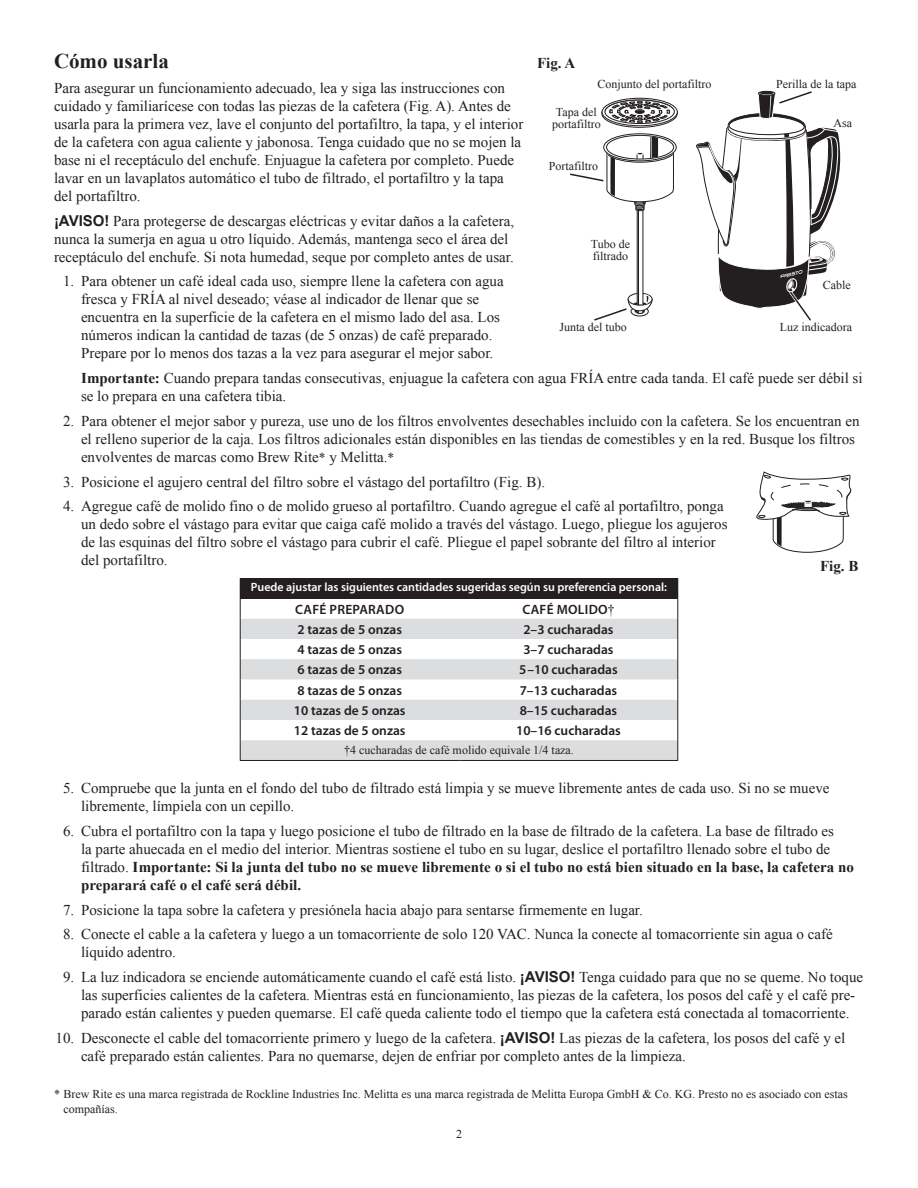
<style>
.page{position:relative;width:918px;height:1188px;background:#fff}
.page>*{position:absolute;margin:0;border:0;box-sizing:border-box;transform-origin:0 0}
.t1{font:700 21px "Times New Roman";color:#231f20}
.t2{font:15px/18px "Times New Roman";color:#231f20}
.t3{font:700 15px "Times New Roman";color:#231f20}
.t4{font:600 13.5px "Myriad Pro";color:#231f20}
.t5{font:600 13.5px "Myriad Pro";letter-spacing:.02em;color:#231f20}
.t6{font:12px/12px "Times New Roman";color:#231f20}
.t7{font:600 12px "Myriad Pro";color:#fff}
.s1{font-family:"Arial";font-weight:700}
.s2{font-weight:700}
.s3{font-size:13.5px}
.s4{font-family:"Times New Roman";font-weight:400}
</style>
<div class="page">
<svg style="left:756px;top:472px;width:96px;height:81px"></svg>
<div style="left:628px;top:293px;width:25px;height:13px;border:1px solid #231f20;border-radius:50%"></div>
<svg style="left:637px;top:211px;width:6px;height:83px"></svg>
<hr style="left:638px;top:210px;width:1px;height:95px;background:#231f20">
<div style="left:603px;top:133px;width:74px;height:28px;border:1px solid #231f20;border-radius:50%"></div>
<div style="left:606px;top:135px;width:68px;height:24px;border:1px solid #231f20;border-radius:50%"></div>
<svg style="left:602px;top:98px;width:76px;height:30px"></svg>
<svg style="left:696px;top:90px;width:145px;height:231px"></svg>
<svg style="left:594px;top:294px;width:59px;height:27px"></svg>
<svg style="left:570px;top:137px;width:104px;height:74px"></svg>
<div style="left:240px;top:578px;width:438px;height:20px;background:#231f20"></div>
<svg style="left:241px;top:619px;width:436px;height:141px;fill:#dcdddf"></svg>
<svg style="left:240px;top:598px;width:1px;height:162px"></svg>
<svg style="left:677px;top:598px;width:1px;height:162px"></svg>
<hr style="left:240px;top:760px;width:219px;height:1px;background:#231f20">
<hr style="left:459px;top:760px;width:219px;height:1px;background:#231f20">
<h1 class="t1" style="left:54px;top:47px;width:116px">Cómo usarla</h1>
<p class="t2" style="left:54px;top:79px;width:471px">Para asegurar un funcionamiento adecuado, lea y siga las instrucciones con cuidado y familiarícese con todas las piezas de la cafetera (Fig. A). Antes de usarla para la primera vez, lave el conjunto del portafiltro, la tapa, y el interior de la cafetera con agua caliente y jabonosa. Tenga cuidado que no se mojen la base ni el receptáculo del enchufe. Enjuague la cafetera por completo. Puede lavar en un lavaplatos automático el tubo de filtrado, el portafiltro y la tapa del portafiltro.</p>
<p class="t2" style="left:54px;top:211px;width:462px"><span class="s1">¡AVISO!</span> Para protegerse de descargas eléctricas y evitar daños a la cafetera, nunca la sumerja en agua u otro líquido. Además, mantenga seco el área del receptáculo del enchufe. Si nota humedad, seque por completo antes de usar.</p>
<p class="t2" style="left:81px;top:272px;width:424px;text-indent:-18px">1. Para obtener un café ideal cada uso, siempre llene la cafetera con agua fresca y FRÍA al nivel deseado; véase al indicador de llenar que se encuentra en la superficie de la cafetera en el mismo lado del asa. Los números indican la cantidad de tazas (de 5 onzas) de café preparado.<br>Prepare por lo menos dos tazas a la vez para asegurar el mejor sabor.</p>
<p class="t2" style="left:81px;top:369px;width:783px"><span class="s2">Importante:</span> Cuando prepara tandas consecutivas, enjuague la cafetera con agua FRÍA entre cada tanda. El café puede ser débil si se lo prepara en una cafetera tibia.</p>
<p class="t2" style="left:81px;top:412px;width:780px;text-indent:-18px">2. Para obtener el mejor sabor y pureza, use uno de los filtros envolventes desechables incluido con la cafetera. Se los encuentran en el relleno superior de la caja. Los filtros adicionales están disponibles en las tiendas de comestibles y en la red. Busque los filtros envolventes de marcas como Brew Rite<span class="s3">*</span> y Melitta.<span class="s3">*</span></p>
<p class="t2" style="left:63px;top:472px;width:484px">3. Posicione el agujero central del filtro sobre el vástago del portafiltro (Fig. B).</p>
<p class="t2" style="left:81px;top:497px;width:648px;text-indent:-18px">4. Agregue café de molido fino o de molido grueso al portafiltro. Cuando agregue el café al portafiltro, ponga un dedo sobre el vástago para evitar que caiga café molido a través del vástago. Luego, pliegue los agujeros de las esquinas del filtro sobre el vástago para cubrir el café. Pliegue el papel sobrante del filtro al interior del portafiltro.</p>
<p class="t7" style="left:251px;top:580px;width:418px">Puede ajustar las siguientes cantidades sugeridas según su preferencia personal:</p>
<p class="t5" style="left:295px;top:601px;width:110px">CAFÉ PREPARADO</p>
<p class="t5" style="left:522px;top:601px;width:94px">CAFÉ MOLIDO<span class="s4">†</span></p>
<p class="t4" style="left:297px;top:621px;width:106px">2 tazas de 5 onzas</p>
<p class="t4" style="left:523px;top:621px;width:92px">2–3 cucharadas</p>
<p class="t4" style="left:297px;top:641px;width:106px">4 tazas de 5 onzas</p>
<p class="t4" style="left:523px;top:641px;width:92px">3–7 cucharadas</p>
<p class="t4" style="left:297px;top:661px;width:106px">6 tazas de 5 onzas</p>
<p class="t4" style="left:519px;top:661px;width:100px">5–10 cucharadas</p>
<p class="t4" style="left:297px;top:682px;width:106px">8 tazas de 5 onzas</p>
<p class="t4" style="left:520px;top:682px;width:99px">7–13 cucharadas</p>
<p class="t4" style="left:294px;top:702px;width:113px">10 tazas de 5 onzas</p>
<p class="t4" style="left:520px;top:702px;width:99px">8–15 cucharadas</p>
<p class="t4" style="left:294px;top:722px;width:113px">12 tazas de 5 onzas</p>
<p class="t4" style="left:516px;top:722px;width:106px">10–16 cucharadas</p>
<p class="t6" style="left:344px;top:744px;width:231px">†4 cucharadas de café molido equivale 1/4 taza.</p>
<p class="t2" style="left:81px;top:779px;width:750px;text-indent:-18px">5. Compruebe que la junta en el fondo del tubo de filtrado está limpia y se mueve libremente antes de cada uso. Si no se mueve libremente, límpiela con un cepillo.</p>
<p class="t2" style="left:81px;top:822px;width:774px;text-indent:-18px">6. Cubra el portafiltro con la tapa y luego posicione el tubo de filtrado en la base de filtrado de la cafetera. La base de filtrado es<br>la parte ahuecada en el medio del interior. Mientras sostiene el tubo en su lugar, deslice el portafiltro llenado sobre el tubo de filtrado. <span class="s2">Importante: Si la junta del tubo no se mueve libremente o si el tubo no está bien situado en la base, la cafetera no preparará café o el café será débil.</span></p>
<p class="t2" style="left:63px;top:900px;width:581px">7. Posicione la tapa sobre la cafetera y presiónela hacia abajo para sentarse firmemente en lugar.</p>
<p class="t2" style="left:81px;top:925px;width:753px;text-indent:-18px">8. Conecte el cable a la cafetera y luego a un tomacorriente de solo 120 VAC. Nunca la conecte al tomacorriente sin agua o café líquido adentro.</p>
<p class="t2" style="left:81px;top:968px;width:784px;text-indent:-18px">9. La luz indicadora se enciende automáticamente cuando el café está listo. <span class="s1">¡AVISO!</span> Tenga cuidado para que no se queme. No toque las superficies calientes de la cafetera. Mientras está en funcionamiento, las piezas de la cafetera, los posos del café y el café pre&shy;parado están calientes y pueden quemarse. El café queda caliente todo el tiempo que la cafetera está conectada al tomacorriente.</p>
<p class="t2" style="left:81px;top:1029px;width:766px;text-indent:-26px">10. Desconecte el cable del tomacorriente primero y luego de la cafetera. <span class="s1">¡AVISO!</span> Las piezas de la cafetera, los posos del café y el café preparado están calientes. Para no quemarse, dejen de enfriar por completo antes de la limpieza.</p>
<p class="t6" style="left:63px;top:1087px;width:786px;line-height:14.4px;text-indent:-9px">* Brew Rite es una marca registrada de Rockline Industries Inc. Melitta es una marca registrada de Melitta Europa GmbH &amp; Co. KG. Presto no es asociado con estas compañías.</p>
<p class="t3" style="left:537px;top:53px;width:40px">Fig. A</p>
<p class="t6" style="left:598px;top:77px;width:115px">Conjunto del portafiltro</p>
<p class="t6" style="left:776px;top:77px;width:82px">Perilla de la tapa</p>
<p class="t6" style="left:834px;top:117px;width:20px">Asa</p>
<p class="t6" style="left:552px;top:106px;width:50px;text-align:center">Tapa del portafiltro</p>
<p class="t6" style="left:549px;top:160px;width:51px">Portafiltro</p>
<p class="t6" style="left:591px;top:238px;width:41px">Tubo de filtrado</p>
<p class="t6" style="left:823px;top:279px;width:29px">Cable</p>
<p class="t6" style="left:559px;top:321px;width:69px">Junta del tubo</p>
<p class="t6" style="left:780px;top:321px;width:74px">Luz indicadora</p>
<p class="t3" style="left:820px;top:556px;width:40px">Fig. B</p>
<p class="t6" style="left:456px;top:1128px;width:7px">2</p>
</div>
